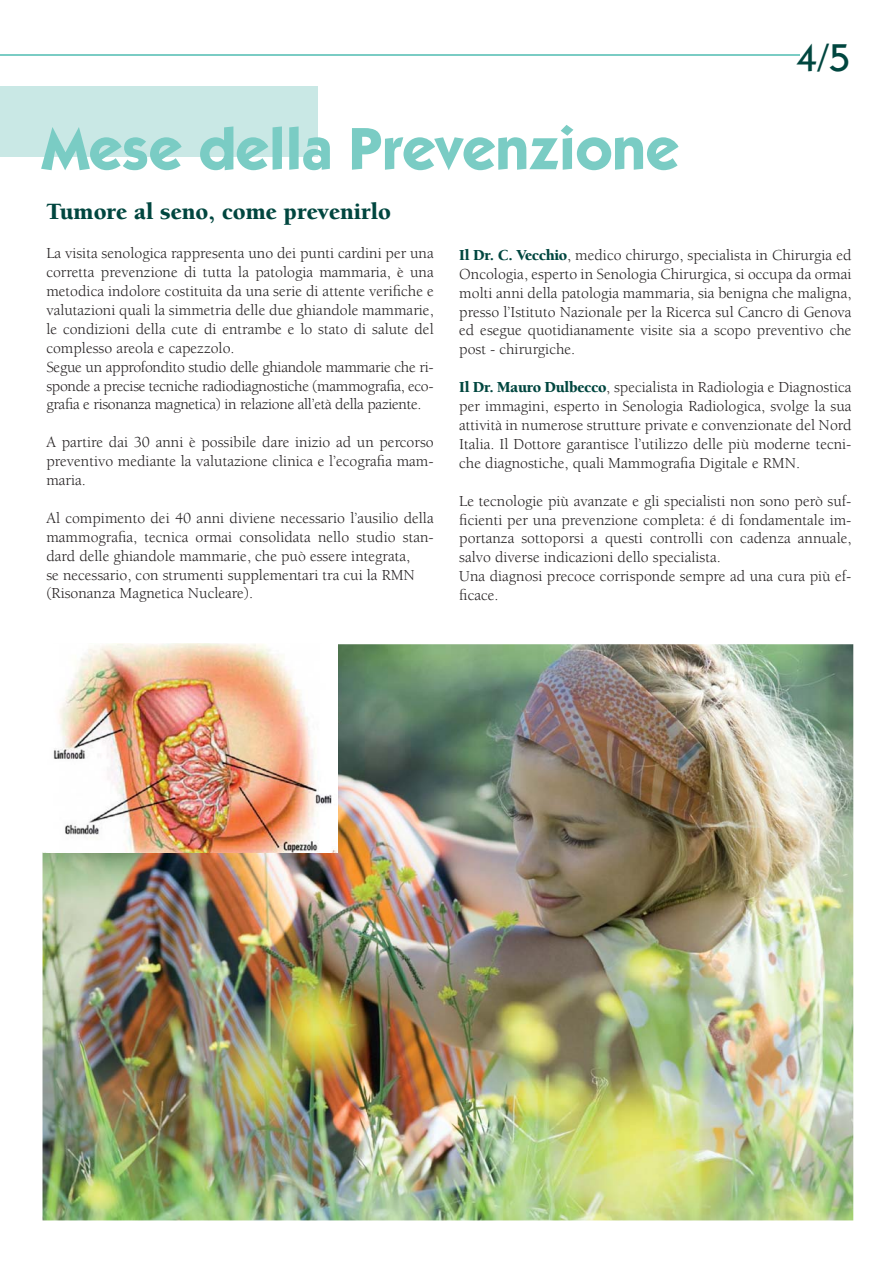
<style>
.page{position:relative;width:893px;height:1263px;background:#fff}
.page>*{position:absolute;margin:0;border:0;box-sizing:border-box;transform-origin:0 0}
.t1{font:700 60px "ITC Kabel Std";color:#7accc4}
.t2{font:500 39px "ITC Kabel Std";color:#00463f}
.t3{font:900 24px "Berkeley Std";color:#00463f}
.t4{font:15.75px/18.9px "Berkeley Std";color:#231f20}
.s1{font-weight:900;color:#00463f}
</style>
<div class="page">
<div style="left:0;top:86px;width:317px;height:71px;background:#c9e8e5"></div>
<hr style="left:0;top:55px;width:799px;height:1px;background:#7accc4">
<img style="left:43px;top:644px;width:810px;height:576px">
<img style="left:43px;top:644px;width:294px;height:209px">
<h1 class="t1" style="left:42px;top:127px;width:638px">Mese della Prevenzione</h1>
<h2 class="t2" style="left:796px;top:42px;width:56px">4/5</h2>
<h3 class="t3" style="left:46px;top:202px;width:346px">Tumore al seno, come prevenirlo</h3>
<p class="t4" style="left:46px;top:245px;width:389px">La visita senologica rappresenta uno dei punti cardini per una corretta prevenzione di tutta la patologia mammaria, è una metodica indolore costituita da una serie di attente verifiche e valutazioni quali la simmetria delle due ghiandole mammarie, le condizioni della cute di entrambe e lo stato di salute del complesso areola e capezzolo.<br>Segue un approfondito studio delle ghiandole mammarie che ri&shy;sponde a precise tecniche radiodiagnostiche (mammografia, eco&shy;grafia e risonanza magnetica) in relazione all’età della paziente.</p>
<p class="t4" style="left:46px;top:434px;width:389px;text-align:justify">A partire dai 30 anni è possibile dare inizio ad un percorso preventivo mediante la valutazione clinica e l’ecografia mam&shy;maria.</p>
<p class="t4" style="left:46px;top:510px;width:389px">Al compimento dei 40 anni diviene necessario l’ausilio della mammografia, tecnica ormai consolidata nello studio stan&shy;dard delle ghiandole mammarie, che può essere integrata,<br>se necessario, con strumenti supplementari tra cui la RMN (Risonanza Magnetica Nucleare).</p>
<p class="t4" style="left:459px;top:247px;width:394px;text-align:justify"><span class="s1">Il Dr. C. Vecchio</span>, medico chirurgo, specialista in Chirurgia ed Oncologia, esperto in Senologia Chirurgica, si occupa da ormai molti anni della patologia mammaria, sia benigna che maligna, presso l’Istituto Nazionale per la Ricerca sul Cancro di Genova ed esegue quotidianamente visite sia a scopo preventivo che post - chirurgiche.</p>
<p class="t4" style="left:459px;top:379px;width:394px;text-align:justify"><span class="s1">Il Dr. Mauro Dulbecco</span>, specialista in Radiologia e Diagnostica per immagini, esperto in Senologia Radiologica, svolge la sua attività in numerose strutture private e convenzionate del Nord Italia. Il Dottore garantisce l’utilizzo delle più moderne tecni&shy;che diagnostiche, quali Mammografia Digitale e RMN.</p>
<p class="t4" style="left:459px;top:492px;width:394px">Le tecnologie più avanzate e gli specialisti non sono però suf&shy;ficienti per una prevenzione completa: é di fondamentale im&shy;portanza sottoporsi a questi controlli con cadenza annuale, salvo diverse indicazioni dello specialista.<br>Una diagnosi precoce corrisponde sempre ad una cura più ef&shy;ficace.</p>
</div>
